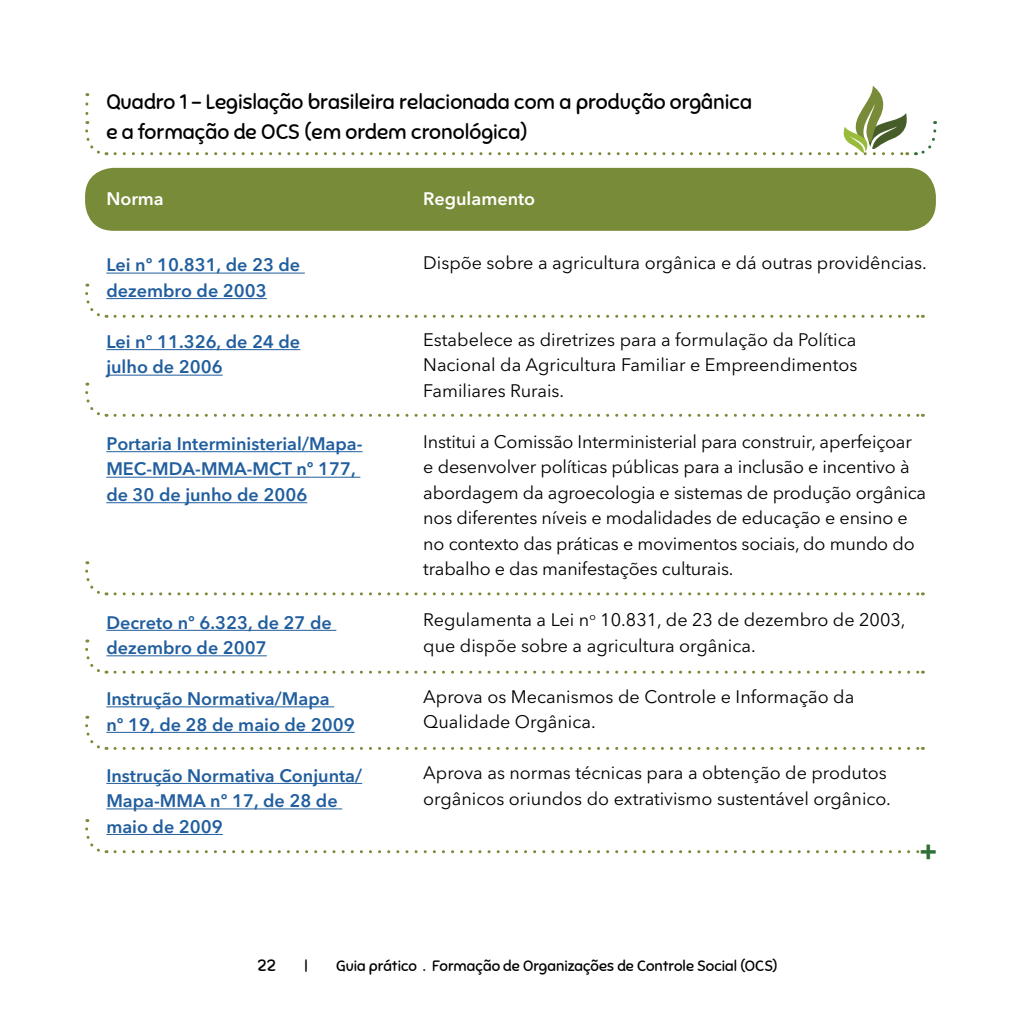
<style>
.page{position:relative;width:1021px;height:1021px;background:#fff}
.page>*{position:absolute;margin:0;border:0;box-sizing:border-box;transform-origin:0 0}
.t1{font:700 26.85px "Avenir Next LT Pro";color:#2e7037}
.t2{font:21px/30px "Sniglet";color:#000}
.t3{font:18px/25.5px "Avenir Next LT Pro";letter-spacing:-.01em;color:#000}
.t4{font:600 18px/25.5px "Avenir Next LT Pro";color:#215e9e}
.t5{font:600 18px "Avenir Next LT Pro";color:#fff}
.t6{font:16.5px "Sniglet";color:#000}
.t7{font:15px "Sniglet";letter-spacing:.005em;color:#000}
</style>
<div class="page">
<div style="left:85px;top:168px;width:850px;height:63px;background:#788b38;border-radius:28px"></div>
<hr style="left:106px;top:272px;width:199px;height:1px;background:#215e9e">
<hr style="left:106px;top:298px;width:161px;height:1px;background:#215e9e">
<hr style="left:106px;top:349px;width:194px;height:1px;background:#215e9e">
<hr style="left:106px;top:375px;width:117px;height:1px;background:#215e9e">
<hr style="left:106px;top:451px;width:256px;height:1px;background:#215e9e">
<hr style="left:106px;top:477px;width:254px;height:1px;background:#215e9e">
<hr style="left:106px;top:502px;width:201px;height:1px;background:#215e9e">
<hr style="left:106px;top:630px;width:230px;height:1px;background:#215e9e">
<hr style="left:106px;top:655px;width:161px;height:1px;background:#215e9e">
<hr style="left:106px;top:706px;width:228px;height:1px;background:#215e9e">
<hr style="left:106px;top:732px;width:249px;height:1px;background:#215e9e">
<hr style="left:106px;top:783px;width:256px;height:1px;background:#215e9e">
<hr style="left:106px;top:808px;width:236px;height:1px;background:#215e9e">
<hr style="left:106px;top:834px;width:117px;height:1px;background:#215e9e">
<svg style="left:85px;top:104px;width:22px;height:52px"></svg>
<svg style="left:85px;top:284px;width:22px;height:34px"></svg>
<svg style="left:115px;top:315px;width:808px;height:3px"></svg>
<svg style="left:85px;top:382px;width:22px;height:35px"></svg>
<svg style="left:115px;top:414px;width:808px;height:3px"></svg>
<svg style="left:85px;top:561px;width:22px;height:35px"></svg>
<svg style="left:115px;top:592px;width:808px;height:3px"></svg>
<svg style="left:85px;top:639px;width:22px;height:35px"></svg>
<svg style="left:115px;top:670px;width:808px;height:3px"></svg>
<svg style="left:85px;top:715px;width:22px;height:35px"></svg>
<svg style="left:115px;top:747px;width:808px;height:3px"></svg>
<svg style="left:85px;top:819px;width:22px;height:35px"></svg>
<svg style="left:115px;top:850px;width:808px;height:3px"></svg>
<svg style="left:915px;top:121px;width:22px;height:35px"></svg>
<svg style="left:115px;top:86px;width:792px;height:69px"></svg>
<p class="t2" style="left:106px;top:87px;width:647px">Quadro 1 – Legislação brasileira relacionada com a produção orgânica e a formação de OCS (em ordem cronológica)</p>
<p class="t5" style="left:106px;top:188px;width:59px">Norma</p>
<p class="t4" style="left:106px;top:252px;width:195px">Lei nº 10.831, de 23 de dezembro de 2003</p>
<p class="t4" style="left:106px;top:328px;width:195px">Lei nº 11.326, de 24 de julho de 2006</p>
<p class="t4" style="left:106px;top:430px;width:258px">Portaria Interministerial/Mapa-<br>MEC-MDA-MMA-MCT nº 177, de 30 de junho de 2006</p>
<p class="t4" style="left:106px;top:609px;width:227px">Decreto nº 6.323, de 27 de dezembro de 2007</p>
<p class="t4" style="left:106px;top:686px;width:250px">Instrução Normativa/Mapa<br>nº 19, de 28 de maio de 2009</p>
<p class="t4" style="left:106px;top:762px;width:257px">Instrução Normativa Conjunta/<br>Mapa-MMA nº 17, de 28 de maio de 2009</p>
<p class="t5" style="left:423px;top:188px;width:113px">Regulamento</p>
<p class="t3" style="left:423px;top:250px;width:505px">Dispõe sobre a agricultura orgânica e dá outras providências.</p>
<p class="t3" style="left:423px;top:326px;width:435px;text-align:justify">Estabelece as diretrizes para a formulação da Política Nacional da Agricultura Familiar e Empreendimentos Familiares Rurais.</p>
<p class="t3" style="left:423px;top:428px;width:504px">Institui a Comissão Interministerial para construir, aperfeiçoar e desenvolver políticas públicas para a inclusão e incentivo à abordagem da agroecologia e sistemas de produção orgânica nos diferentes níveis e modalidades de educação e ensino e no contexto das práticas e movimentos sociais, do mundo do trabalho e das manifestações culturais.</p>
<p class="t3" style="left:423px;top:607px;width:484px">Regulamenta a Lei n<sup>o</sup> 10.831, de 23 de dezembro de 2003, que dispõe sobre a agricultura orgânica.</p>
<p class="t3" style="left:423px;top:683px;width:432px">Aprova os Mecanismos de Controle e Informação da<br>Qualidade Orgânica.</p>
<p class="t3" style="left:423px;top:760px;width:469px">Aprova as normas técnicas para a obtenção de produtos orgânicos oriundos do extrativismo sustentável orgânico.</p>
<h1 class="t1" style="left:919px;top:834px;width:19px">+</h1>
<p class="t6" style="left:257px;top:955px;width:20px">22</p>
<p class="t7" style="left:304px;top:957px;width:5px">|</p>
<p class="t7" style="left:336px;top:957px;width:443px">Guia prático . Formação de Organizações de Controle Social (OCS)</p>
</div>
